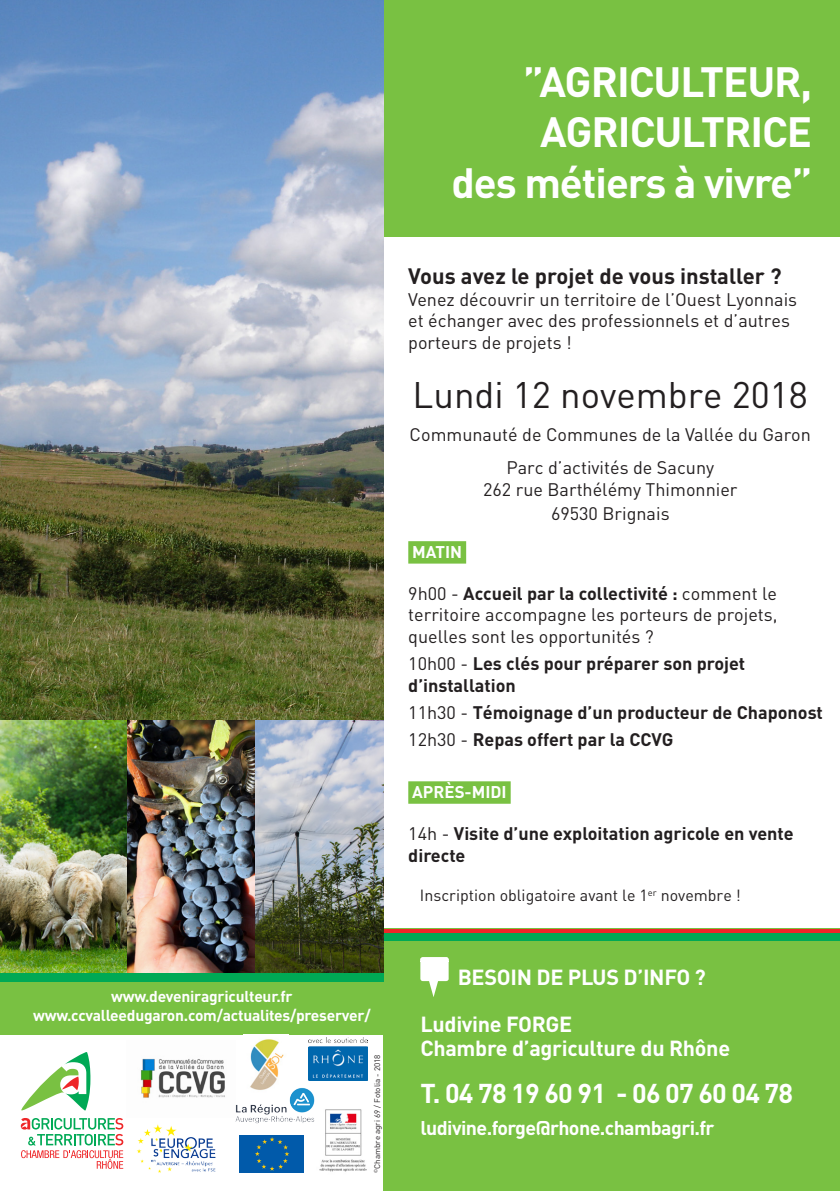
<style>
.page{position:relative;width:840px;height:1191px;background:#fff}
.page>*{position:absolute;margin:0;border:0;box-sizing:border-box;transform-origin:0 0}
.t1{font:700 41.8px/50.2px "DIN";letter-spacing:-.025em;color:#fff;text-align:right}
.t2{font:36.6px "DIN";color:#231f20}
.t3{font:700 27px "DIN";letter-spacing:-.03em;color:#fff}
.t4{font:700 22px "DIN";color:#231f20}
.t5{font:700 21.6px/23.6px "DIN";letter-spacing:-.015em;color:#fff}
.t6{font:700 19.6px "DIN";letter-spacing:-.03em;color:#fff}
.t7{font:18px/21.6px "DIN";color:#231f20;text-align:justify}
.t8{font:700 18px/21.6px "DIN";color:#231f20}
.t9{font:700 16.8px "DIN";color:#fff}
.t10{font:16px "DIN";color:#231f20}
.t11{font:700 15.6px "DIN";letter-spacing:-.015em;color:#fff}
.t12{font:8px "DIN";color:#231f20}
.s1{font-weight:700}
.s2{font-weight:400}
</style>
<div class="page">
<div style="left:408px;top:541px;width:58px;height:22px;background:#79c142"></div>
<div style="left:408px;top:781px;width:102px;height:22px;background:#79c142"></div>
<div style="left:0;top:982px;width:449px;height:52px;background:#79c142"></div>
<div style="left:383px;top:929px;width:456px;height:262px;background:#79c142"></div>
<div style="left:383px;top:932px;width:456px;height:9px;background:#00a955"></div>
<svg style="left:383px;top:928px;width:456px;height:4px;background:#d04c2e"></svg>
<svg style="left:21px;top:1118px;width:102px;height:50px"></svg>
<svg style="left:21px;top:1052px;width:69px;height:58px"></svg>
<img style="left:319px;top:1109px;width:48px;height:63px">
<svg style="left:420px;top:957px;width:28px;height:40px"></svg>
<div style="left:383px;top:0;width:456px;height:237px;background:#79c142"></div>
<img style="left:0;top:0;width:383px;height:973px">
<img style="left:137px;top:1124px;width:79px;height:49px">
<img style="left:308px;top:1038px;width:59px;height:42px">
<img style="left:140px;top:1058px;width:85px;height:40px">
<img style="left:250px;top:1039px;width:34px;height:39px">
<div style="left:239px;top:1135px;width:65px;height:37px;background:#015aaa"></div>
<svg style="left:255px;top:1137px;width:34px;height:33px"></svg>
<div style="left:0;top:973px;width:383px;height:9px;background:#00a955"></div>
<img style="left:235px;top:1078px;width:88px;height:54px">
<p class="t1" style="left:523px;top:55px;width:290px">”AGRICULTEUR,</p>
<p class="t1" style="left:451px;top:105px;width:362px">AGRICULTRICE<br>des métiers à vivre”</p>
<p class="t11" style="left:111px;top:986px;width:183px">www.deveniragriculteur.fr</p>
<p class="t11" style="left:33px;top:1005px;width:339px">www.ccvalleedugaron.com/actualites/preserver/</p>
<p class="t12" style="left:372px;top:1173px;width:120px;rotate:-90deg"><sup>©</sup>Chambre agri 69 / Fotolia - 2018</p>
<p class="t4" style="left:408px;top:262px;width:374px">Vous avez le projet de vous installer ?</p>
<p class="t7" style="left:408px;top:288px;width:390px;text-align:left">Venez découvrir un territoire de l’Ouest Lyonnais et échanger avec des professionnels et d’autres porteurs de projets !</p>
<p class="t2" style="left:412px;top:372px;width:397px">Lundi 12 novembre 2018</p>
<p class="t7" style="left:409px;top:423px;width:402px">Communauté de Communes de la Vallée du Garon</p>
<p class="t7" style="left:506px;top:456px;width:209px">Parc d’activités de Sacuny</p>
<p class="t7" style="left:483px;top:478px;width:256px">262 rue Barthélémy Thimonnier</p>
<p class="t7" style="left:550px;top:502px;width:120px">69530 Brignais</p>
<p class="t9" style="left:412px;top:541px;width:52px">MATIN</p>
<p class="t7" style="left:408px;top:582px;width:370px">9h00 - <span class="s1">Accueil par la collectivité :</span> comment le territoire accompagne les porteurs de projets, quelles sont les opportunités ?</p>
<p class="t8" style="left:408px;top:652px;width:338px"><span class="s2">10h00 -</span> Les clés pour préparer son projet d’installation</p>
<p class="t8" style="left:408px;top:701px;width:416px"><span class="s2">11h30 -</span> Témoignage d’un producteur de Chaponost</p>
<p class="t8" style="left:408px;top:728px;width:266px"><span class="s2">12h30 -</span> Repas offert par la CCVG</p>
<p class="t9" style="left:412px;top:781px;width:96px">APRÈS-MIDI</p>
<p class="t8" style="left:408px;top:822px;width:386px"><span class="s2">14h -</span> Visite d’une exploitation agricole en vente directe</p>
<p class="t10" style="left:420px;top:885px;width:322px">Inscription obligatoire avant le 1<sup>er</sup> novembre !</p>
<p class="t5" style="left:457px;top:964px;width:249px">BESOIN DE PLUS D’INFO ?</p>
<p class="t5" style="left:420px;top:1011px;width:311px">Ludivine FORGE<br>Chambre d’agriculture du Rhône</p>
<p class="t3" style="left:420px;top:1075px;width:374px">T. 04 78 19 60 91 - 06 07 60 04 78</p>
<p class="t6" style="left:420px;top:1115px;width:295px">ludivine.forge@rhone.chambagri.fr</p>
</div>
